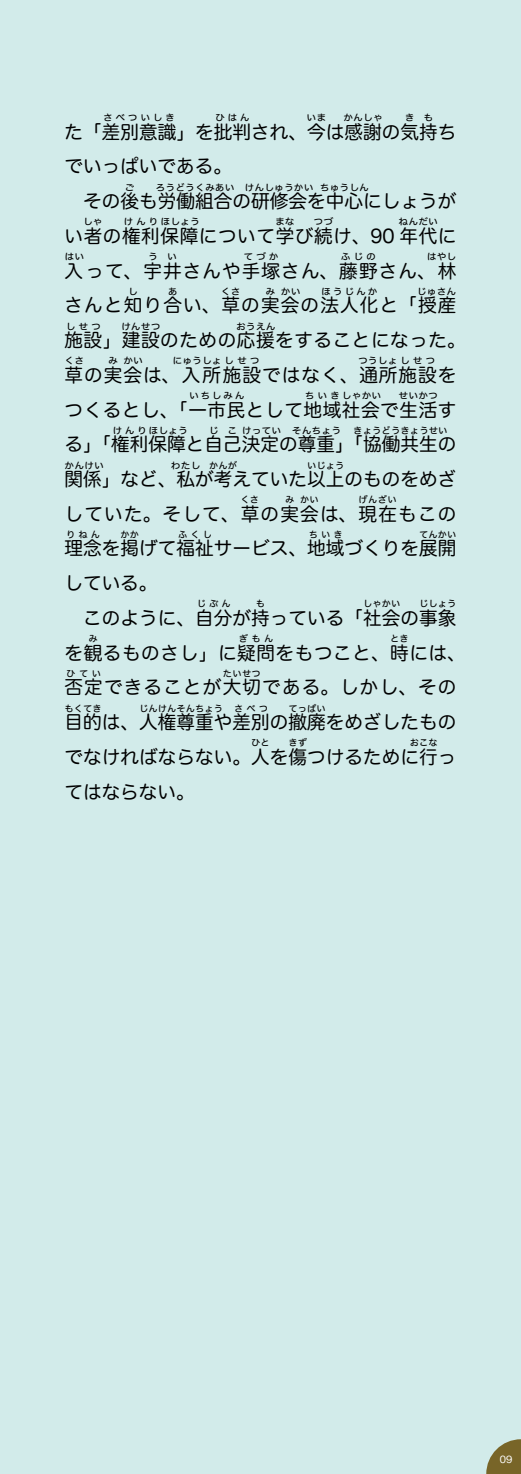
<style>
.page{position:relative;width:521px;height:1474px;background:#fff}
.page>*{position:absolute;margin:0;border:0;box-sizing:border-box;transform-origin:0 0}
.t1{font:18.55px/34.6px "Hira Maru Pro W4";letter-spacing:.005em;color:#000}
.t2{font:18.55px "Hira Maru Pro W4";letter-spacing:.03em;color:#000}
.t3{font:18.55px "Hira Maru Pro W4";letter-spacing:.065em;color:#000}
.t4{font:18.55px "Hira Maru Pro W4";letter-spacing:.06em;color:#000}
.t5{font:18.55px "Hira Maru Pro W4";letter-spacing:.055em;color:#000}
.t6{font:500 9.97px "Gothic BBB Pro";color:#fff}
.t7{font:9.28px "Hira Maru Pro W4";color:#000;scale:1.06 1}
.t8{font:9.28px "Hira Maru Pro W4";color:#000}
.t9{font:9.28px "Hira Maru Pro W4";letter-spacing:.1em;color:#000;scale:1.06 1}
.t10{font:9.28px "Hira Maru Pro W4";letter-spacing:.125em;color:#000;scale:1.06 1}
.t11{font:9.28px "Hira Maru Pro W4";letter-spacing:.07em;color:#000;scale:1.06 1}
</style>
<div class="page">
<div style="left:0;top:0;width:521px;height:1473px;background:#d2ebea"></div>
<svg style="left:486px;top:1439px;width:35px;height:34px"></svg>
<p class="t7" style="left:103px;top:110px;width:69px">さべついしき</p>
<p class="t7" style="left:215px;top:110px;width:34px">ひはん</p>
<p class="t7" style="left:307px;top:110px;width:20px">いま</p>
<p class="t7" style="left:343px;top:110px;width:39px">かんしゃ</p>
<p class="t7" style="left:405px;top:110px;width:28px">き も</p>
<p class="t1" style="left:64px;top:148px;width:393px">でいっぱいである。<br>　その後も労働組合の研修会を中心にしょうが</p>
<p class="t1" style="left:64px;top:113px;width:393px">た「差別意識」を批判され、今は感謝の気持ち</p>
<p class="t7" style="left:125px;top:179px;width:11px">ご</p>
<p class="t7" style="left:156px;top:179px;width:76px">ろうどうくみあい</p>
<p class="t7" style="left:245px;top:179px;width:67px">けんしゅうかい</p>
<p class="t7" style="left:320px;top:179px;width:48px">ちゅうしん</p>
<p class="t2" style="left:64px;top:220px;width:393px">い者の権利保障について学び続け、90 年代に</p>
<p class="t7" style="left:83px;top:214px;width:20px">しゃ</p>
<p class="t9" style="left:123px;top:214px;width:74px">けんりほしょう</p>
<p class="t7" style="left:275px;top:214px;width:20px">まな</p>
<p class="t7" style="left:313px;top:214px;width:20px">つづ</p>
<p class="t7" style="left:399px;top:214px;width:39px">ねんだい</p>
<p class="t4" style="left:64px;top:254px;width:393px">入って、宇井さんや手塚さん、藤野さん、林</p>
<p class="t7" style="left:64px;top:248px;width:20px">はい</p>
<p class="t7" style="left:148px;top:248px;width:29px">う い</p>
<p class="t7" style="left:243px;top:248px;width:35px">てづか</p>
<p class="t7" style="left:341px;top:248px;width:35px">ふじの</p>
<p class="t7" style="left:427px;top:248px;width:29px">はやし</p>
<p class="t3" style="left:64px;top:289px;width:393px">さんと知り合い、草の実会の法人化と「授産</p>
<p class="t7" style="left:128px;top:283px;width:11px">し</p>
<p class="t7" style="left:168px;top:283px;width:11px">あ</p>
<p class="t7" style="left:221px;top:283px;width:20px">くさ</p>
<p class="t7" style="left:265px;top:283px;width:11px">み</p>
<p class="t7" style="left:281px;top:283px;width:20px">かい</p>
<p class="t7" style="left:321px;top:283px;width:55px">ほうじんか</p>
<p class="t7" style="left:417px;top:283px;width:39px">じゅさん</p>
<p class="t2" style="left:64px;top:324px;width:403px">施設」建設のための応援をすることになった。</p>
<p class="t7" style="left:66px;top:318px;width:35px">しせつ</p>
<p class="t7" style="left:121px;top:318px;width:39px">けんせつ</p>
<p class="t7" style="left:236px;top:318px;width:39px">おうえん</p>
<p class="t5" style="left:64px;top:359px;width:393px">草の実会は、入所施設ではなく、通所施設を</p>
<p class="t7" style="left:64px;top:353px;width:20px">くさ</p>
<p class="t7" style="left:108px;top:353px;width:11px">み</p>
<p class="t7" style="left:123px;top:353px;width:20px">かい</p>
<p class="t7" style="left:172px;top:353px;width:84px">にゅうしょしせつ</p>
<p class="t10" style="left:358px;top:353px;width:74px">つうしょしせつ</p>
<p class="t2" style="left:64px;top:393px;width:393px">つくるとし、「一市民として地域社会で生活す</p>
<p class="t7" style="left:189px;top:387px;width:54px">いちしみん</p>
<p class="t9" style="left:305px;top:387px;width:74px">ちいきしゃかい</p>
<p class="t7" style="left:399px;top:387px;width:39px">せいかつ</p>
<p class="t1" style="left:64px;top:426px;width:393px">る」「権利保障と自己決定の尊重」「協働共生の</p>
<p class="t11" style="left:112px;top:422px;width:73px">けんりほしょう</p>
<p class="t7" style="left:209px;top:422px;width:28px">じ こ</p>
<p class="t7" style="left:242px;top:422px;width:39px">けってい</p>
<p class="t7" style="left:292px;top:422px;width:48px">そんちょう</p>
<p class="t8" style="left:353px;top:422px;width:96px">きょうどうきょうせい</p>
<p class="t1" style="left:64px;top:460px;width:393px">関係」など、私が考えていた以上のものをめざ</p>
<p class="t7" style="left:64px;top:457px;width:39px">かんけい</p>
<p class="t7" style="left:171px;top:457px;width:29px">わたし</p>
<p class="t8" style="left:209px;top:457px;width:29px">かんが</p>
<p class="t8" style="left:307px;top:457px;width:39px">いじょう</p>
<p class="t3" style="left:64px;top:497px;width:393px">していた。そして、草の実会は、現在もこの</p>
<p class="t8" style="left:241px;top:491px;width:20px">くさ</p>
<p class="t8" style="left:285px;top:491px;width:11px">み</p>
<p class="t8" style="left:300px;top:491px;width:20px">かい</p>
<p class="t8" style="left:359px;top:491px;width:40px">げんざい</p>
<p class="t1" style="left:64px;top:530px;width:393px">理念を掲げて福祉サービス、地域づくりを展開</p>
<p class="t8" style="left:66px;top:526px;width:36px">りねん</p>
<p class="t8" style="left:120px;top:526px;width:20px">かか</p>
<p class="t8" style="left:178px;top:526px;width:36px">ふくし</p>
<p class="t8" style="left:309px;top:526px;width:36px">ちいき</p>
<p class="t8" style="left:419px;top:526px;width:39px">てんかい</p>
<p class="t1" style="left:64px;top:565px;width:393px">している。<br>　このように、自分が持っている「社会の事象</p>
<p class="t8" style="left:197px;top:596px;width:36px">じぶん</p>
<p class="t8" style="left:256px;top:596px;width:11px">も</p>
<p class="t8" style="left:363px;top:596px;width:39px">しゃかい</p>
<p class="t8" style="left:419px;top:596px;width:39px">じしょう</p>
<p class="t2" style="left:64px;top:636px;width:403px">を観るものさし」に疑問をもつこと、時には、</p>
<p class="t8" style="left:88px;top:630px;width:11px">み</p>
<p class="t8" style="left:239px;top:630px;width:36px">ぎもん</p>
<p class="t8" style="left:390px;top:630px;width:20px">とき</p>
<p class="t3" style="left:64px;top:671px;width:393px">否定できることが大切である。しかし、その</p>
<p class="t8" style="left:66px;top:665px;width:36px">ひてい</p>
<p class="t8" style="left:223px;top:665px;width:40px">たいせつ</p>
<p class="t1" style="left:64px;top:703px;width:393px">目的は、人権尊重や差別の撤廃をめざしたもの</p>
<p class="t8" style="left:64px;top:700px;width:39px">もくてき</p>
<p class="t8" style="left:139px;top:700px;width:85px">じんけんそんちょう</p>
<p class="t8" style="left:234px;top:700px;width:36px">さべつ</p>
<p class="t8" style="left:288px;top:700px;width:39px">てっぱい</p>
<p class="t1" style="left:64px;top:738px;width:393px">でなければならない。人を傷つけるために行っ</p>
<p class="t8" style="left:251px;top:735px;width:20px">ひと</p>
<p class="t8" style="left:288px;top:735px;width:20px">きず</p>
<p class="t8" style="left:410px;top:735px;width:29px">おこな</p>
<p class="t1" style="left:64px;top:773px;width:132px">てはならない。</p>
<p class="t6" style="left:500px;top:1450px;width:14px">09</p>
</div>
